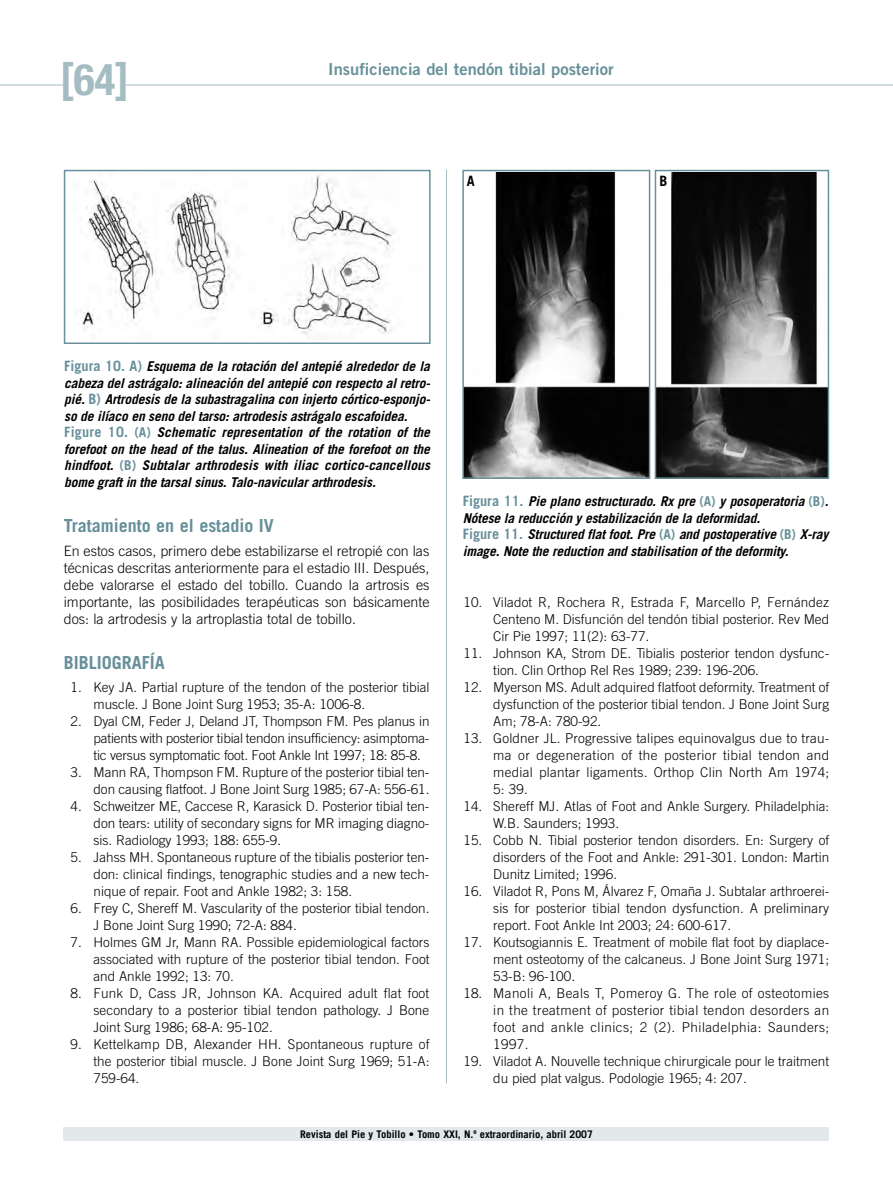
<style>
.page{position:relative;width:893px;height:1191px;background:#fff}
.page>*{position:absolute;margin:0;border:0;box-sizing:border-box;transform-origin:0 0}
.t1{font:700 condensed 43.5px "Helvetica Neue";color:#a4bcc2}
.Subladillo{font:700 18px "Trade Gothic";color:#67909a}
.Ladillo{font:700 18px "Trade Gothic";color:#67909a}
.t2{font:16.5px "Trade Gothic Bold Two";color:#67909a}
.texto_general{font:300 14.25px/17px "Trade Gothic";color:#000;text-align:justify}
.PIES_DE_FOTO-Inglés{font:700 14.25px "Trade Gothic";color:#000}
.Bibliografía{font:300 13.5px/17px "Trade Gothic";color:#000;text-align:justify}
.PIES_DE_FOTO-Inglés-2{font:italic 700 13.5px/16.5px "Trade Gothic";letter-spacing:-.01em;color:#000;text-align:justify}
.PIES_DE_FOTO{font:italic 700 13.5px/16.5px "Trade Gothic";letter-spacing:-.01em;color:#000;text-align:justify}
.t3{font:700 10.5px "Trade Gothic";color:#000}
.s1{font-style:normal;font-size:14.25px;color:#67909a}
.s2{font-style:normal;color:#67909a}
</style>
<div class="page">
<hr style="left:0;top:85px;width:64px;height:1px;background:#a4bcc2">
<hr style="left:126px;top:85px;width:767px;height:1px;background:#a4bcc2">
<div style="left:64px;top:1127px;width:765px;height:13px;background:#e1e9eb"></div>
<img style="left:82px;top:174px;width:312px;height:161px">
<div style="left:64px;top:170px;width:367px;height:174px;border:2px solid #67909a"></div>
<img style="left:658px;top:173px;width:168px;height:303px">
<div style="left:655px;top:170px;width:174px;height:309px;border:2px solid #67909a"></div>
<img style="left:465px;top:173px;width:182px;height:303px">
<div style="left:462px;top:170px;width:188px;height:309px;border:2px solid #67909a"></div>
<hr style="left:446px;top:170px;width:1px;height:913px;background:#a4bcc2">
<h1 class="t1" style="left:60px;top:52px;width:71px">[64]</h1>
<p class="t2" style="left:328px;top:59px;width:287px">Insuficiencia del tendón tibial posterior</p>
<p class="PIES_DE_FOTO-Inglés" style="left:467px;top:172px;width:9px">A</p>
<p class="PIES_DE_FOTO-Inglés" style="left:659px;top:172px;width:9px">B</p>
<p class="PIES_DE_FOTO" style="left:64px;top:358px;width:367px"><span class="s1">Figura 10. A)</span> Esquema de la rotación del antepié alrededor de la cabeza del astrágalo: alineación del antepié con respecto al retro&shy;pié. <span class="s1">B)</span> Artrodesis de la subastragalina con injerto córtico-esponjo&shy;so de ilíaco en seno del tarso: artrodesis astrágalo escafoidea.</p>
<p class="PIES_DE_FOTO-Inglés-2" style="left:64px;top:424px;width:367px"><span class="s1">Figure 10.</span> <span class="s2">(A)</span> Schematic representation of the rotation of the forefoot on the head of the talus. Alineation of the forefoot on the hindfoot. <span class="s2">(B)</span> Subtalar arthrodesis with iliac cortico-cancellous bome graft in the tarsal sinus. Talo-navicular arthrodesis.</p>
<p class="Subladillo" style="left:64px;top:515px;width:212px">Tratamiento en el estadio IV</p>
<p class="texto_general" style="left:64px;top:542px;width:367px">En estos casos, primero debe estabilizarse el retropié con las técnicas descritas anteriormente para el estadio III. Después, debe valorarse el estado del tobillo. Cuando la artrosis es importante, las posibilidades terapéuticas son básicamente dos: la artrodesis y la artroplastia total de tobillo.</p>
<p class="Ladillo" style="left:64px;top:651px;width:103px">BIBLIOGRAFÍA</p>
<p class="Bibliografía" style="left:94px;top:678px;width:337px;text-indent:-23px">1. Key JA. Partial rupture of the tendon of the posterior tibial muscle. J Bone Joint Surg 1953; 35-A: 1006-8.</p>
<p class="Bibliografía" style="left:94px;top:712px;width:337px;text-indent:-23px">2. Dyal CM, Feder J, Deland JT, Thompson FM. Pes planus in patients with posterior tibial tendon insufficiency: asimptoma&shy;tic versus symptomatic foot. Foot Ankle Int 1997; 18: 85-8.</p>
<p class="Bibliografía" style="left:71px;top:763px;width:360px;text-align:right">3. Mann RA, Thompson FM. Rupture of the posterior tibial ten&shy;don causing flatfoot. J Bone Joint Surg 1985; 67-A: 556-61.</p>
<p class="Bibliografía" style="left:94px;top:797px;width:337px;text-indent:-23px">4. Schweitzer ME, Caccese R, Karasick D. Posterior tibial ten&shy;don tears: utility of secondary signs for MR imaging diagno&shy;sis. Radiology 1993; 188: 655-9.</p>
<p class="Bibliografía" style="left:94px;top:848px;width:337px;text-indent:-23px">5. Jahss MH. Spontaneous rupture of the tibialis posterior ten&shy;don: clinical findings, tenographic studies and a new tech&shy;nique of repair. Foot and Ankle 1982; 3: 158.</p>
<p class="Bibliografía" style="left:94px;top:899px;width:337px;text-indent:-23px">6. Frey C, Shereff M. Vascularity of the posterior tibial tendon.<br>J Bone Joint Surg 1990; 72-A: 884.</p>
<p class="Bibliografía" style="left:94px;top:934px;width:337px;text-indent:-23px">7. Holmes GM Jr, Mann RA. Possible epidemiological factors associated with rupture of the posterior tibial tendon. Foot and Ankle 1992; 13: 70.</p>
<p class="Bibliografía" style="left:94px;top:985px;width:337px;text-indent:-23px">8. Funk D, Cass JR, Johnson KA. Acquired adult flat foot secondary to a posterior tibial tendon pathology. J Bone Joint Surg 1986; 68-A: 95-102.</p>
<p class="Bibliografía" style="left:94px;top:1036px;width:337px;text-indent:-23px">9. Kettelkamp DB, Alexander HH. Spontaneous rupture of the posterior tibial muscle. J Bone Joint Surg 1969; 51-A:<br>759-64.</p>
<p class="PIES_DE_FOTO" style="left:463px;top:493px;width:367px"><span class="s1">Figura 11.</span> Pie plano estructurado. Rx pre <span class="s2">(A)</span> y posoperatoria <span class="s2">(B)</span>.<br>Nótese la reducción y estabilización de la deformidad.</p>
<p class="PIES_DE_FOTO-Inglés-2" style="left:463px;top:526px;width:367px"><span class="s1">Figure 11.</span> Structured flat foot. Pre <span class="s2">(A)</span> and postoperative <span class="s2">(B)</span> X-ray image. Note the reduction and stabilisation of the deformity.</p>
<p class="Bibliografía" style="left:493px;top:593px;width:337px;text-indent:-30px">10. Viladot R, Rochera R, Estrada F, Marcello P, Fernández Centeno M. Disfunción del tendón tibial posterior. Rev Med Cir Pie 1997; 11(2): 63-77.</p>
<p class="Bibliografía" style="left:493px;top:644px;width:337px;text-indent:-30px">11. Johnson KA, Strom DE. Tibialis posterior tendon dysfunc&shy;tion. Clin Orthop Rel Res 1989; 239: 196-206.</p>
<p class="Bibliografía" style="left:493px;top:678px;width:337px;text-indent:-30px">12. Myerson MS. Adult adquired flatfoot deformity. Treatment of dysfunction of the posterior tibial tendon. J Bone Joint Surg Am; 78-A: 780-92.</p>
<p class="Bibliografía" style="left:493px;top:729px;width:337px;text-indent:-30px">13. Goldner JL. Progressive talipes equinovalgus due to trau&shy;ma or degeneration of the posterior tibial tendon and medial plantar ligaments. Orthop Clin North Am 1974; 5: 39.</p>
<p class="Bibliografía" style="left:493px;top:797px;width:337px;text-indent:-30px">14. Shereff MJ. Atlas of Foot and Ankle Surgery. Philadelphia:<br>W.B. Saunders; 1993.</p>
<p class="Bibliografía" style="left:493px;top:832px;width:337px;text-indent:-30px">15. Cobb N. Tibial posterior tendon disorders. En: Surgery of disorders of the Foot and Ankle: 291-301. London: Martin Dunitz Limited; 1996.</p>
<p class="Bibliografía" style="left:493px;top:883px;width:337px;text-indent:-30px">16. Viladot R, Pons M, Álvarez F, Omaña J. Subtalar arthroerei&shy;sis for posterior tibial tendon dysfunction. A preliminary report. Foot Ankle Int 2003; 24: 600-617.</p>
<p class="Bibliografía" style="left:493px;top:934px;width:337px;text-indent:-30px">17. Koutsogiannis E. Treatment of mobile flat foot by diaplace&shy;ment osteotomy of the calcaneus. J Bone Joint Surg 1971; 53-B: 96-100.</p>
<p class="Bibliografía" style="left:493px;top:985px;width:338px;text-indent:-30px">18. Manoli A, Beals T, Pomeroy G. The role of osteotomies in the treatment of posterior tibial tendon desorders an foot and ankle clinics; 2 (2). Philadelphia: Saunders; 1997.</p>
<p class="Bibliografía" style="left:493px;top:1053px;width:337px;text-indent:-30px">19. Viladot A. Nouvelle technique chirurgicale pour le traitment du pied plat valgus. Podologie 1965; 4: 207.</p>
<p class="t3" style="left:300px;top:1127px;width:294px">Revista del Pie y Tobillo • Tomo XXI, N.º extraordinario, abril 2007</p>
</div>
